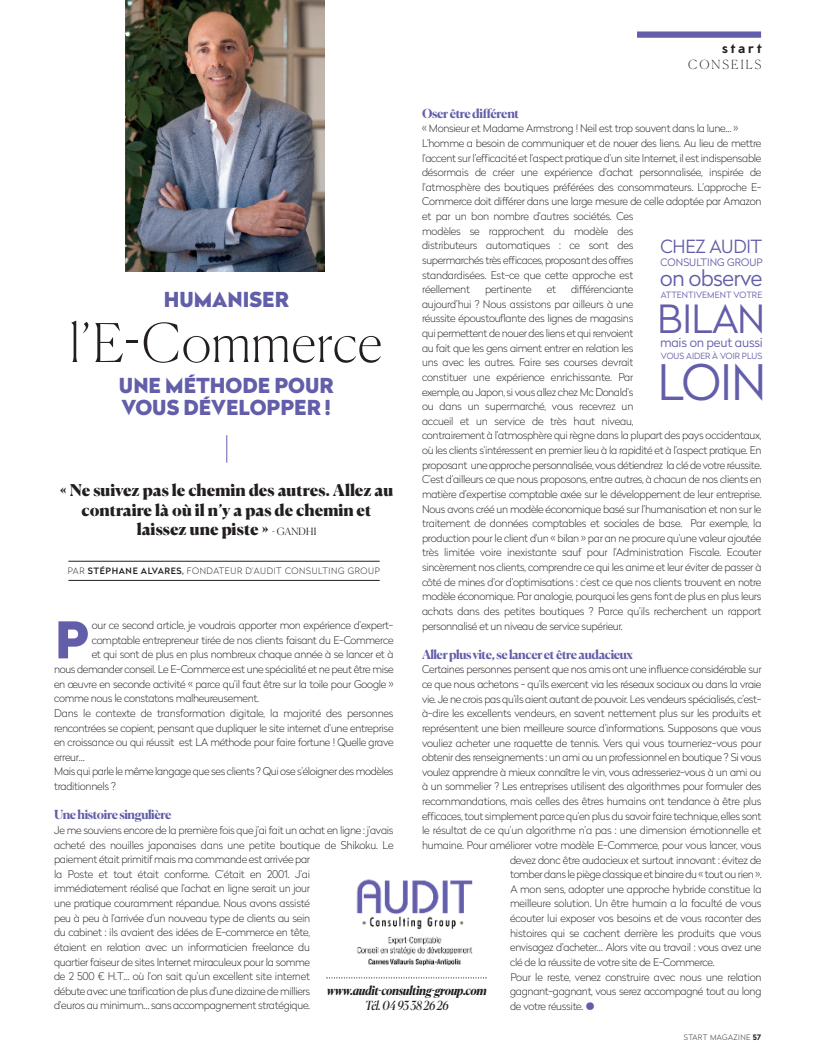
<style>
.page{position:relative;width:815px;height:1063px;background:#fff}
.page>*{position:absolute;margin:0;border:0;box-sizing:border-box;transform-origin:0 0}
.t1{font:100 53.25px "Canela";color:#231f20}
.t2{font:900 50.38px "Radikal";color:#625ea9}
.t3{font:300 48.75px "Radikal";color:#625ea9}
.t4{font:300 38.75px "Radikal";letter-spacing:-.01em;color:#625ea9}
.t5{font:300 22px "Radikal";letter-spacing:-.025em;color:#625ea9}
.t6{font:900 20.62px/22.2px "Radikal";color:#625ea9}
.t7{font:300 18.12px "Radikal";letter-spacing:-.015em;color:#625ea9}
.t8{font:900 16.25px/19.5px "Canela";letter-spacing:-.005em;color:#231f20;text-align:center}
.t9{font:800 15px "MTT Milano";letter-spacing:.15em;color:#231f20}
.t10{font:300 12.75px "Radikal";letter-spacing:-.02em;color:#625ea9}
.t11{font:700 12.5px "Canela";letter-spacing:-.03em;color:#625ea9}
.t12{font:italic 700 12.5px "Canela";letter-spacing:-.03em;color:#231f20}
.t13{font:italic 12.5px "Canela";letter-spacing:-.03em;color:#231f20}
.t14{font:100 12.5px "Canela";letter-spacing:.17em;color:#231f20}
.t15{font:100 10.62px/14.6px "Radikal";letter-spacing:-.03em;color:#231f20}
.t16{font:300 10.25px "Radikal";letter-spacing:.005em;color:#625ea9}
.t17{font:100 8.75px "Radikal";letter-spacing:.07em;color:#231f20}
.t18{font:300 8.62px "Radikal";letter-spacing:.01em;color:#625ea9}
.t19{font:300 8.5px "Radikal";color:#625ea9}
.t20{font:100 7.5px "Radikal";letter-spacing:.055em;color:#231f20}
.s1{font-weight:300;font-size:10px}
.s2{font-weight:500}
.s3{font-weight:700}
</style>
<div class="page">
<svg style="left:227px;top:435px;width:1px;height:28px"></svg>
<img style="left:125px;top:0;width:200px;height:272px">
<img style="left:356px;top:916px;width:116px;height:50px">
<svg style="left:356px;top:879px;width:116px;height:35px"></svg>
<svg style="left:326px;top:977px;width:161px;height:2px"></svg>
<div style="left:637px;top:31px;width:124px;height:7px;background:#625ea9"></div>
<hr style="left:68px;top:561px;width:312px;height:1px;background:#231f20">
<hr style="left:68px;top:580px;width:312px;height:1px;background:#231f20">
<h3 class="t9" style="left:722px;top:42px;width:41px">start</h3>
<p class="t14" style="left:688px;top:60px;width:75px">cONsEIls</p>
<p class="t11" style="left:422px;top:109px;width:99px">oserêtredifférent</p>
<p class="t15" style="left:422px;top:122px;width:341px">« Monsieur et Madame Armstrong ! Neil est trop souvent dans la lune… » L’homme a besoin de communiquer et de nouer des liens. Au lieu de mettre l’accent sur l’efficacité et l’aspect pratique d’un site Internet, il est indispensable désormais de créer une expérience d’achat personnalisée, inspirée de l’atmosphère des boutiques préférées des consommateurs. L’approche E-Commerce doit différer dans une large mesure de celle adoptée par Amazon et par un bon nombre d’autres sociétés. Ces<br>modèles se rapprochent du modèle des<br>distributeurs automatiques : ce sont des<br>supermarchés très efficaces, proposant des offres<br>standardisées. Est-ce que cette approche est<br>réellement</p>
<h3 class="t7" style="left:660px;top:240px;width:103px">CHEZ AUDIT</h3>
<p class="t16" style="left:661px;top:258px;width:103px">CONSULTING GROUP</p>
<h3 class="t5" style="left:660px;top:270px;width:104px">on observe</h3>
<p class="t18" style="left:661px;top:292px;width:103px">ATTENTIVEMENT VOTRE</p>
<h3 class="t4" style="left:657px;top:304px;width:109px">BILAN</h3>
<p class="t10" style="left:660px;top:337px;width:104px">mais on peut aussi</p>
<p class="t19" style="left:661px;top:353px;width:103px">VOUS AIDER À VOIR PLUS</p>
<h3 class="t3" style="left:657px;top:364px;width:110px">LOIN</h3>
<p class="t15" style="left:422px;top:283px;width:341px;text-indent:149px">différenciante<br>aujourd’hui ? Nous assistons par ailleurs à une<br>réussite époustouflante des lignes de magasins<br>qui permettent de nouer des liens et qui renvoient<br>au fait que les gens aiment entrer en relation les<br>uns avec les autres. Faire ses courses devrait<br>constituer une expérience enrichissante. Par<br>exemple, au Japon, si vous allez chez Mc Donald’s<br>ou dans un supermarché, vous recevrez un<br>accueil et un service de très haut niveau,<br>contrairement à l’atmosphère qui règne dans la plupart des pays occidentaux, où les clients s’intéressent en premier lieu à la rapidité et à l’aspect pratique. En proposant une approche personnalisée, vous détiendrez la clé de votre réussite.<br>C’est d’ailleurs ce que nous proposons, entre autres, à chacun de nos clients en matière d’expertise comptable axée sur le développement de leur entreprise.<br>Nous avons créé un modèle économique basé sur l’humanisation et non sur le traitement de données comptables et sociales de base. Par exemple, la production pour le client d’un « bilan » par an ne procure qu’une valeur ajoutée très limitée voire inexistante sauf pour l’Administration Fiscale. Ecouter sincèrement nos clients, comprendre ce qui les anime et leur éviter de passer à côté de mines d’or d’optimisations : c’est ce que nos clients trouvent en notre modèle économique. Par analogie, pourquoi les gens font de plus en plus leurs achats dans des petites boutiques ? Parce qu’ils recherchent un rapport personnalisé et un niveau de service supérieur.</p>
<p class="t11" style="left:422px;top:650px;width:212px">allerplusvite,selanceretêtreaudacieux</p>
<p class="t15" style="left:422px;top:663px;width:341px">Certaines personnes pensent que nos amis ont une influence considérable sur</p>
<p class="t15" style="left:422px;top:678px;width:341px">ce que nous achetons - qu’ils exercent via les réseaux sociaux ou dans la vraie</p>
<p class="t15" style="left:422px;top:693px;width:341px">vie. Je ne crois pas qu’ils aient autant de pouvoir. Les vendeurs spécialisés, c’est-</p>
<p class="t15" style="left:422px;top:707px;width:341px">à-dire les excellents vendeurs, en savent nettement plus sur les produits et</p>
<p class="t15" style="left:422px;top:722px;width:341px">représentent une bien meilleure source d’informations. Supposons que vous</p>
<p class="t15" style="left:422px;top:737px;width:341px">vouliez acheter une raquette de tennis. Vers qui vous tourneriez-vous pour</p>
<p class="t15" style="left:422px;top:751px;width:341px">obtenir des renseignements : un ami ou un professionnel en boutique ? Si vous</p>
<p class="t15" style="left:422px;top:766px;width:341px">voulez apprendre à mieux connaître le vin, vous adresseriez-vous à un ami ou</p>
<p class="t15" style="left:422px;top:780px;width:341px">à un sommelier ? Les entreprises utilisent des algorithmes pour formuler des</p>
<p class="t15" style="left:422px;top:795px;width:341px">recommandations, mais celles des êtres humains ont tendance à être plus</p>
<p class="t15" style="left:422px;top:810px;width:341px">efficaces, tout simplement parce qu’en plus du savoir faire technique, elles sont</p>
<p class="t15" style="left:422px;top:824px;width:341px">le résultat de ce qu’un algorithme n’a pas : une dimension émotionnelle et</p>
<p class="t15" style="left:422px;top:839px;width:341px">humaine. Pour améliorer votre modèle E-Commerce, pour vous lancer, vous</p>
<p class="t15" style="left:510px;top:854px;width:253px">devez donc être audacieux et surtout innovant : évitez de</p>
<p class="t15" style="left:510px;top:868px;width:253px">tomber dans le piège classique et binaire du « tout ou rien ».</p>
<p class="t15" style="left:510px;top:883px;width:253px">A mon sens, adopter une approche hybride constitue la</p>
<p class="t15" style="left:510px;top:897px;width:253px">meilleure solution. Un être humain a la faculté de vous</p>
<p class="t15" style="left:510px;top:912px;width:253px">écouter lui exposer vos besoins et de vous raconter des</p>
<p class="t15" style="left:510px;top:927px;width:253px">histoires qui se cachent derrière les produits que vous</p>
<p class="t15" style="left:510px;top:941px;width:253px">envisagez d’acheter… Alors vite au travail : vous avez une</p>
<p class="t15" style="left:510px;top:956px;width:206px">clé de la réussite de votre site de E-Commerce.</p>
<p class="t15" style="left:510px;top:971px;width:253px">Pour le reste, venez construire avec nous une relation</p>
<p class="t15" style="left:510px;top:985px;width:253px">gagnant-gagnant, vous serez accompagné tout au long</p>
<p class="t15" style="left:510px;top:1000px;width:75px">de votre réussite.</p>
<p class="t15" style="left:485px;top:283px;width:48px">pertinente</p>
<p class="t15" style="left:547px;top:283px;width:11px">et</p>
<h3 class="t6" style="left:164px;top:291px;width:127px">HUMANISER</h3>
<h1 class="t1" style="left:70px;top:323px;width:315px">l’E-commerce</h1>
<h3 class="t6" style="left:119px;top:377px;width:216px">UNE MÉTHODE POUR<br>VOUS DÉVELOPPER !</h3>
<h3 class="t8" style="left:60px;top:482px;width:335px">« Ne suivez pas le chemin des autres. Allez au contraire là où il n’y a pas de chemin et laissez une piste » <span class="s1">- GANDHI</span></h3>
<p class="t17" style="left:68px;top:568px;width:314px">PAR <span class="s2">STÉPHANE ALVARES,</span> FONDATEUR D’AUDIT CONSULTING GROUP</p>
<h2 class="t2" style="left:55px;top:621px;width:35px">P</h2>
<p class="t15" style="left:92px;top:619px;width:303px">our ce second article, je voudrais apporter mon expérience d’expert-</p>
<p class="t15" style="left:92px;top:634px;width:303px">comptable entrepreneur tirée de nos clients faisant du E-Commerce</p>
<p class="t15" style="left:92px;top:648px;width:303px">et qui sont de plus en plus nombreux chaque année à se lancer et à</p>
<p class="t15" style="left:54px;top:663px;width:341px">nous demander conseil. Le E-Commerce est une spécialité et ne peut être mise</p>
<p class="t15" style="left:54px;top:678px;width:341px">en œuvre en seconde activité « parce qu’il faut être sur la toile pour Google »</p>
<p class="t15" style="left:54px;top:692px;width:206px">comme nous le constatons malheureusement.</p>
<p class="t15" style="left:54px;top:707px;width:341px">Dans le contexte de transformation digitale, la majorité des personnes</p>
<p class="t15" style="left:54px;top:722px;width:341px">rencontrées se copient, pensant que dupliquer le site internet d’une entreprise</p>
<p class="t15" style="left:54px;top:736px;width:341px">en croissance ou qui réussit est LA méthode pour faire fortune ! quelle grave</p>
<p class="t15" style="left:54px;top:751px;width:32px">erreur…</p>
<p class="t15" style="left:54px;top:765px;width:341px">Mais qui parle le même langage que ses clients ? qui ose s’éloigner des modèles</p>
<p class="t15" style="left:54px;top:780px;width:63px">traditionnels ?</p>
<p class="t11" style="left:54px;top:810px;width:119px">unehistoiresingulière</p>
<p class="t15" style="left:54px;top:824px;width:341px">Je me souviens encore de la première fois que j’ai fait un achat en ligne : j’avais acheté des nouilles japonaises dans une petite boutique de Shikoku. Le paiement était primitif mais ma commande est arrivée par<br>la Poste et tout était conforme. C’était en 2001. J’ai<br>immédiatement réalisé que l’achat en ligne serait un jour<br>une pratique couramment répandue. Nous avons assisté<br>peu à peu à l’arrivée d’un nouveau type de clients au sein<br>du cabinet : ils avaient des idées de E-commerce en tête,<br>étaient en relation avec un informaticien freelance du<br>quartier faiseur de sites Internet miraculeux pour la somme<br>de 2 500 € h.T… où l’on sait qu’un excellent site internet<br>débute avec une tarification de plus d’une dizaine de milliers<br>d’euros au minimum… sans accompagnement stratégique.</p>
<p class="t12" style="left:327px;top:986px;width:161px">www.audit-consulting-group.com</p>
<p class="t13" style="left:365px;top:1001px;width:85px">Tél.0493 38 2626</p>
<p class="t20" style="left:684px;top:1034px;width:79px">START MAGAZINE <span class="s3">57</span></p>
</div>
